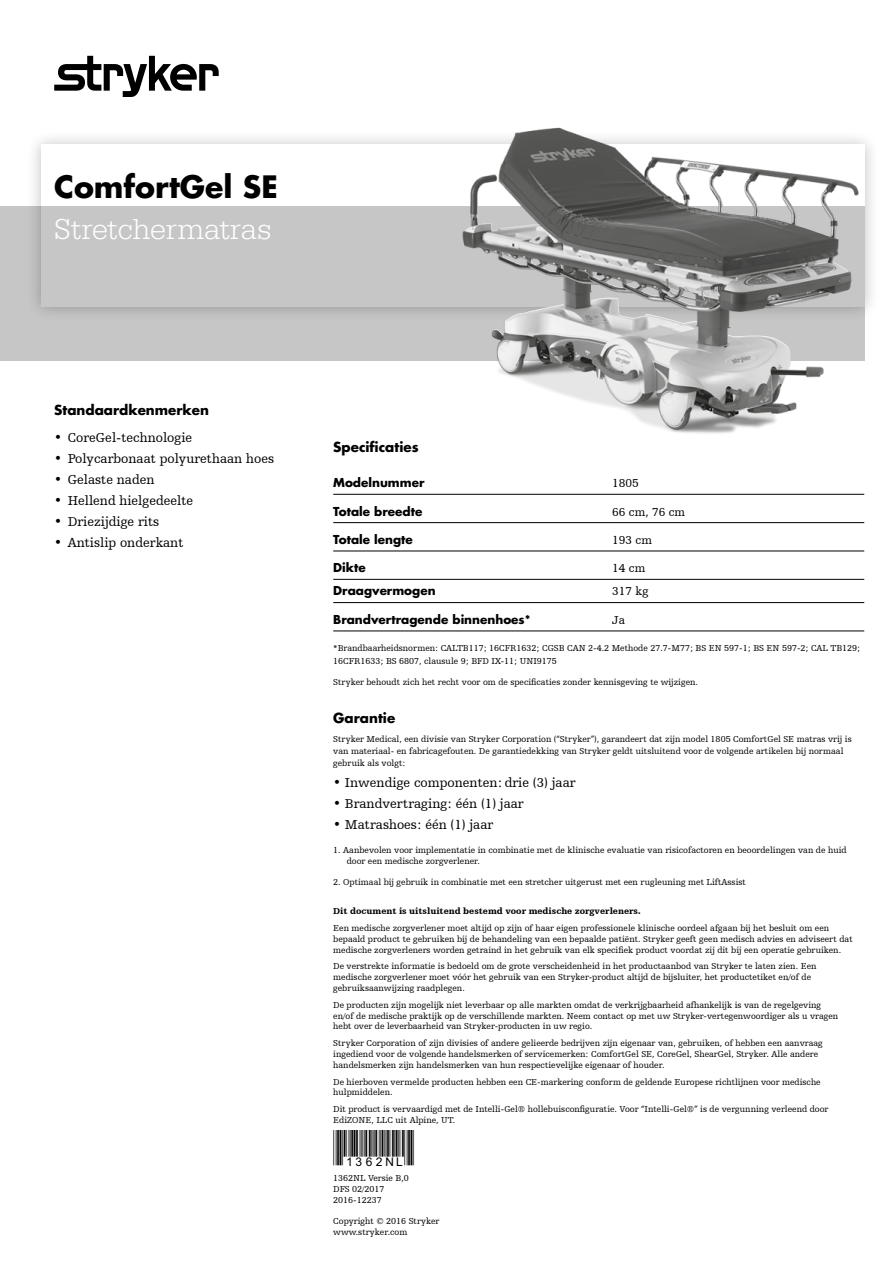
<style>
.page{position:relative;width:893px;height:1263px;background:#fff}
.page>*{position:absolute;margin:0;border:0;box-sizing:border-box;transform-origin:0 0}
.t1{font:300 30px "Egyptienne URW";color:#fff}
.t2{font:700 30px "Futura Std";color:#000}
.t3{font:18px "Carolina Bar B39 25 E2";color:#000}
.t4{font:13.5px "Humanist Slabserif 712 BT";color:#000}
.t5{font:700 13.5px "Futura Std";color:#000}
.t6{font:700 12px "Futura Std";color:#000}
.t7{font:12px "Humanist Slabserif 712 BT";color:#000}
.t8{font:9px/10.8px "Humanist Slabserif 712 BT";color:#000}
.t9{font:900 9px "Humanist Slabserif 712 BT";color:#000}
</style>
<div class="page">
<div style="left:0;top:206px;width:864px;height:155px;background:#c6c6c6"></div>
<hr style="left:333px;top:494px;width:531px;height:1px;background:#000">
<hr style="left:333px;top:522px;width:531px;height:1px;background:#000">
<hr style="left:333px;top:551px;width:531px;height:1px;background:#000">
<hr style="left:333px;top:579px;width:531px;height:1px;background:#000">
<hr style="left:333px;top:602px;width:531px;height:1px;background:#000">
<hr style="left:333px;top:630px;width:531px;height:1px;background:#000">
<svg style="left:54px;top:56px;width:165px;height:41px"></svg>
<div style="left:25px;top:130px;width:855px;height:192px;background:#000;opacity:.25"></div>
<svg style="left:41px;top:145px;width:407px;height:162px"></svg>
<img style="left:448px;top:127px;width:416px;height:307px">
<img style="left:463px;top:130px;width:102px;height:205px">
<h1 class="t2" style="left:54px;top:167px;width:225px">ComfortGel SE</h1>
<h1 class="t1" style="left:54px;top:212px;width:218px">Stretchermatras</h1>
<h3 class="t5" style="left:54px;top:401px;width:156px">Standaardkenmerken</h3>
<h3 class="t4" style="left:54px;top:430px;width:140px">• CoreGel-technologie</h3>
<h3 class="t4" style="left:54px;top:451px;width:221px">• Polycarbonaat polyurethaan hoes</h3>
<h3 class="t4" style="left:54px;top:472px;width:102px">• Gelaste naden</h3>
<h3 class="t4" style="left:54px;top:493px;width:140px">• Hellend hielgedeelte</h3>
<h3 class="t4" style="left:54px;top:514px;width:107px">• Driezijdige rits</h3>
<h3 class="t4" style="left:54px;top:535px;width:131px">• Antislip onderkant</h3>
<h3 class="t5" style="left:333px;top:438px;width:87px">Specificaties</h3>
<h3 class="t6" style="left:333px;top:475px;width:93px">Modelnummer</h3>
<h3 class="t7" style="left:612px;top:476px;width:28px">1805</h3>
<h3 class="t6" style="left:333px;top:503px;width:91px">Totale breedte</h3>
<h3 class="t7" style="left:612px;top:504px;width:75px">66 cm, 76 cm</h3>
<h3 class="t6" style="left:333px;top:531px;width:81px">Totale lengte</h3>
<h3 class="t7" style="left:612px;top:533px;width:41px">193 cm</h3>
<h3 class="t6" style="left:333px;top:560px;width:34px">Dikte</h3>
<h3 class="t7" style="left:612px;top:561px;width:35px">14 cm</h3>
<h3 class="t6" style="left:333px;top:583px;width:104px">Draagvermogen</h3>
<h3 class="t7" style="left:612px;top:584px;width:38px">317 kg</h3>
<h3 class="t6" style="left:333px;top:611px;width:199px">Brandvertragende binnenhoes*</h3>
<h3 class="t7" style="left:612px;top:613px;width:15px">Ja</h3>
<p class="t8" style="left:333px;top:641px;width:529px;line-height:13.5px">*Brandbaarheidsnormen: CALTB117; 16CFR1632; CGSB CAN 2-4.2 Methode 27.7-M77; BS EN 597-1; BS EN 597-2; CAL TB129;<br>16CFR1633; BS 6807, clausule 9; BFD IX-11; UNI9175</p>
<p class="t8" style="left:333px;top:676px;width:366px">Stryker behoudt zich het recht voor om de specificaties zonder kennisgeving te wijzigen.</p>
<h3 class="t5" style="left:333px;top:709px;width:63px">Garantie</h3>
<p class="t8" style="left:333px;top:732px;width:520px;line-height:12px">Stryker Medical, een divisie van Stryker Corporation (“Stryker”), garandeert dat zijn model 1805 ComfortGel SE matras vrij is van materiaal- en fabricagefouten. De garantiedekking van Stryker geldt uitsluitend voor de volgende artikelen bij normaal gebruik als volgt:</p>
<h3 class="t4" style="left:333px;top:774px;width:244px">• Inwendige componenten: drie (3) jaar</h3>
<h3 class="t4" style="left:333px;top:795px;width:192px">• Brandvertraging: één (1) jaar</h3>
<h3 class="t4" style="left:333px;top:816px;width:162px">• Matrashoes: één (1) jaar</h3>
<p class="t8" style="left:347px;top:844px;width:501px;text-indent:-14px">1. Aanbevolen voor implementatie in combinatie met de klinische evaluatie van risicofactoren en beoordelingen van de huid door een medische zorgverlener.</p>
<p class="t8" style="left:333px;top:877px;width:414px">2. Optimaal bij gebruik in combinatie met een stretcher uitgerust met een rugleuning met LiftAssist</p>
<p class="t9" style="left:333px;top:905px;width:309px">Dit document is uitsluitend bestemd voor medische zorgverleners.</p>
<p class="t8" style="left:333px;top:922px;width:521px">Een medische zorgverlener moet altijd op zijn of haar eigen professionele klinische oordeel afgaan bij het besluit om een bepaald product te gebruiken bij de behandeling van een bepaalde patiënt. Stryker geeft geen medisch advies en adviseert dat medische zorgverleners worden getraind in het gebruik van elk specifiek product voordat zij dit bij een operatie gebruiken.</p>
<p class="t8" style="left:333px;top:961px;width:485px">De verstrekte informatie is bedoeld om de grote verscheidenheid in het productaanbod van Stryker te laten zien. Een medische zorgverlener moet vóór het gebruik van een Stryker-product altijd de bijsluiter, het productetiket en/of de gebruiksaanwijzing raadplegen.</p>
<p class="t8" style="left:333px;top:999px;width:507px">De producten zijn mogelijk niet leverbaar op alle markten omdat de verkrijgbaarheid afhankelijk is van de regelgeving en/of de medische praktijk op de verschillende markten. Neem contact op met uw Stryker-vertegenwoordiger als u vragen hebt over de leverbaarheid van Stryker-producten in uw regio.</p>
<p class="t8" style="left:333px;top:1037px;width:491px">Stryker Corporation of zijn divisies of andere gelieerde bedrijven zijn eigenaar van, gebruiken, of hebben een aanvraag ingediend voor de volgende handelsmerken of servicemerken: ComfortGel SE, CoreGel, ShearGel, Stryker. Alle andere handelsmerken zijn handelsmerken van hun respectievelijke eigenaar of houder.</p>
<p class="t8" style="left:333px;top:1076px;width:489px">De hierboven vermelde producten hebben een CE-markering conform de geldende Europese richtlijnen voor medische hulpmiddelen.</p>
<p class="t8" style="left:333px;top:1103px;width:497px">Dit product is vervaardigd met de Intelli-Gel® hollebuisconfiguratie. Voor “Intelli-Gel®” is de vergunning verleend door<br>EdiZONE, LLC uit Alpine, UT.</p>
<h2 class="t3" style="left:333px;top:1149px;width:83px">(1362NL)</h2>
<p class="t8" style="left:333px;top:1173px;width:77px">1362NL Versie B,0<br>DFS 02/2017<br>2016-12237</p>
<p class="t8" style="left:333px;top:1216px;width:108px">Copyright © 2016 Stryker www.stryker.com</p>
</div>
